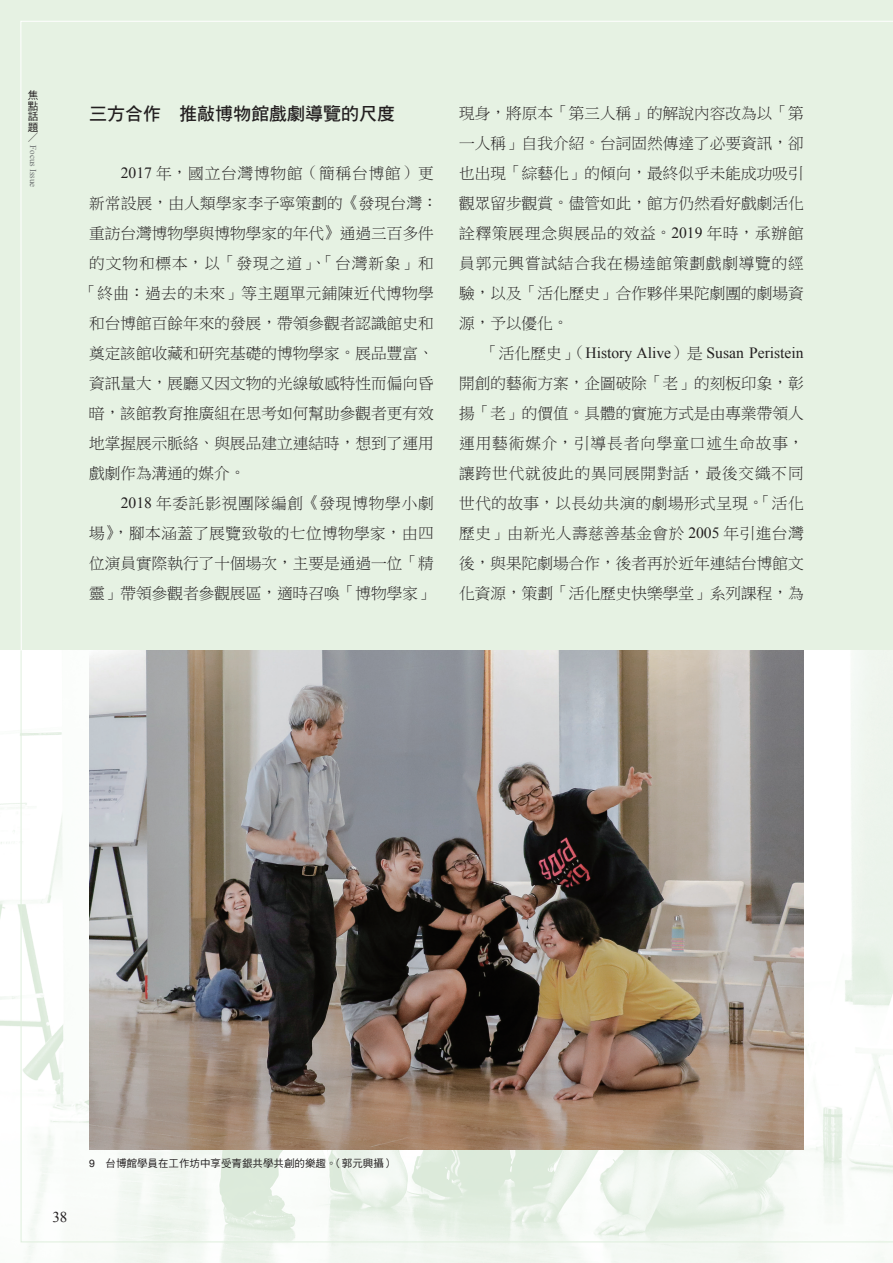
<style>
.page{position:relative;width:893px;height:1263px;background:#fff}
.page>*{position:absolute;margin:0;border:0;box-sizing:border-box;transform-origin:0 0}
.內文主標{font:18px "DF Hei Std W7";color:#231f20}
.內文{font:15.6px/30px "P Ming Li U";letter-spacing:.005em;color:#231f20;text-align:justify}
.內文-2{font:15.6px "P Ming Li U";letter-spacing:.065em;color:#231f20}
.內文-3{font:15.6px "P Ming Li U";letter-spacing:.03em;color:#231f20}
.內文-4{font:15.6px "P Ming Li U";letter-spacing:.055em;color:#231f20}
.t1{font:15px "Times New Roman";color:#231f20}
.圖說{font:10.5px/10.5px "DF Hei Std W5";color:#231f20;text-align:justify}
.t2{font:10.5px "DF Ming Std W3";color:#231f20}
.t3{font:9px "Times New Roman";color:#6e7273}
.s1{font-family:"Times New Roman"}
.s2{font-family:"DF Ming Std W3"}
.s3{font-family:"Helvetica Neue"}
</style>
<div class="page">
<div style="left:0;top:0;width:893px;height:650px;background:#e6f2e3"></div>
<svg style="left:21px;top:650px;width:872px;height:592px"></svg>
<img style="left:89px;top:650px;width:715px;height:499px">
<p class="圖說" style="left:28px;top:90px;width:12px">焦點話題</p>
<p class="t2" style="left:28px;top:132px;width:11px">／</p>
<p class="t3" style="left:39px;top:145px;width:44px;rotate:90deg">Focus Issue</p>
<p class="內文主標" style="left:89px;top:104px;width:307px">三方合作　推敲博物館戲劇導覽的尺度</p>
<p class="內文-4" style="left:121px;top:165px;width:314px"><span class="s1">2017</span> 年<span class="s2">，</span>國立台灣博物館<span class="s2">（</span>簡稱台博館<span class="s2">）</span>更</p>
<p class="內文" style="left:89px;top:188px;width:350px">新常設展<span class="s2">，</span>由人類學家李子寧策劃的<span class="s2">《</span>發現台灣<span class="s2">：</span></p>
<p class="內文" style="left:89px;top:218px;width:346px">重訪台灣博物學與博物學家的年代<span class="s2">》</span>通過三百多件</p>
<p class="內文-2" style="left:89px;top:255px;width:346px">的文物和標本<span class="s2">，</span>以<span class="s2">「</span>發現之道<span class="s2">」、「</span>台灣新象<span class="s2">」</span>和</p>
<p class="內文-3" style="left:81px;top:285px;width:354px"><span class="s2">「</span>終曲<span class="s2">：</span>過去的未來<span class="s2">」</span>等主題單元鋪陳近代博物學</p>
<p class="內文" style="left:89px;top:308px;width:346px">和台博館百餘年來的發展<span class="s2">，</span>帶領參觀者認識館史和</p>
<p class="內文" style="left:89px;top:338px;width:346px">奠定該館收藏和研究基礎的博物學家<span class="s2">。</span>展品豐富<span class="s2">、</span></p>
<p class="內文" style="left:89px;top:368px;width:346px">資訊量大<span class="s2">，</span>展廳又因文物的光線敏感特性而偏向昏</p>
<p class="內文" style="left:89px;top:398px;width:346px">暗<span class="s2">，</span>該館教育推廣組在思考如何幫助參觀者更有效</p>
<p class="內文" style="left:89px;top:428px;width:346px">地掌握展示脈絡<span class="s2">、</span>與展品建立連結時<span class="s2">，</span>想到了運用</p>
<p class="內文" style="left:89px;top:458px;width:157px">戲劇作為溝通的媒介<span class="s2">。</span></p>
<p class="內文" style="left:89px;top:488px;width:346px;text-indent:31px"><span class="s1">2018</span> 年委託影視團隊編創<span class="s2">《</span>發現博物學小劇場<span class="s2">》，</span>腳本涵蓋了展覽致敬的七位博物學家<span class="s2">，</span>由四位演員實際執行了十個場次<span class="s2">，</span>主要是通過一位<span class="s2">「</span>精靈<span class="s2">」</span>帶領參觀者參觀展區<span class="s2">，</span>適時召喚<span class="s2">「</span>博物學家<span class="s2">」</span></p>
<p class="內文" style="left:459px;top:98px;width:346px">現身<span class="s2">，</span>將原本<span class="s2">「</span>第三人稱<span class="s2">」</span>的解說內容改為以<span class="s2">「</span>第一人稱<span class="s2">」</span>自我介紹<span class="s2">。</span>台詞固然傳達了必要資訊<span class="s2">，</span>卻也出現<span class="s2">「</span>綜藝化<span class="s2">」</span>的傾向<span class="s2">，</span>最終似乎未能成功吸引觀眾留步觀賞<span class="s2">。</span>儘管如此<span class="s2">，</span>館方仍然看好戲劇活化詮釋策展理念與展品的效益<span class="s2">。</span><span class="s1">2019</span> 年時<span class="s2">，</span>承辦館員郭元興嘗試結合我在楊逵館策劃戲劇導覽的經驗<span class="s2">，</span>以及<span class="s2">「</span>活化歷史<span class="s2">」</span>合作夥伴果陀劇團的劇場資源<span class="s2">，</span>予以優化<span class="s2">。</span></p>
<p class="內文" style="left:459px;top:338px;width:346px;text-indent:24px"><span class="s2">「</span>活化歷史<span class="s2">」（</span><span class="s1">History Alive</span><span class="s2">）</span>是 <span class="s1">Susan Peristein</span>開創的藝術方案<span class="s2">，</span>企圖破除<span class="s2">「</span>老<span class="s2">」</span>的刻板印象<span class="s2">，</span>彰揚<span class="s2">「</span>老<span class="s2">」</span>的價值<span class="s2">。</span>具體的實施方式是由專業帶領人運用藝術媒介<span class="s2">，</span>引導長者向學童口述生命故事<span class="s2">，</span>讓跨世代就彼此的異同展開對話<span class="s2">，</span>最後交織不同世代的故事<span class="s2">，</span>以長幼共演的劇場形式呈現<span class="s2">。「</span>活化歷史<span class="s2">」</span>由新光人壽慈善基金會於 <span class="s1">2005</span> 年引進台灣後<span class="s2">，</span>與果陀劇場合作<span class="s2">，</span>後者再於近年連結台博館文化資源<span class="s2">，</span>策劃<span class="s2">「</span>活化歷史快樂學堂<span class="s2">」</span>系列課程<span class="s2">，</span>為</p>
<p class="t1" style="left:52px;top:1206px;width:16px">38</p>
<p class="圖說" style="left:89px;top:1158px;width:307px"><span class="s3">9</span>　台博館學員在工作坊中享受青銀共學共創的樂趣。（郭元興攝）</p>
</div>
